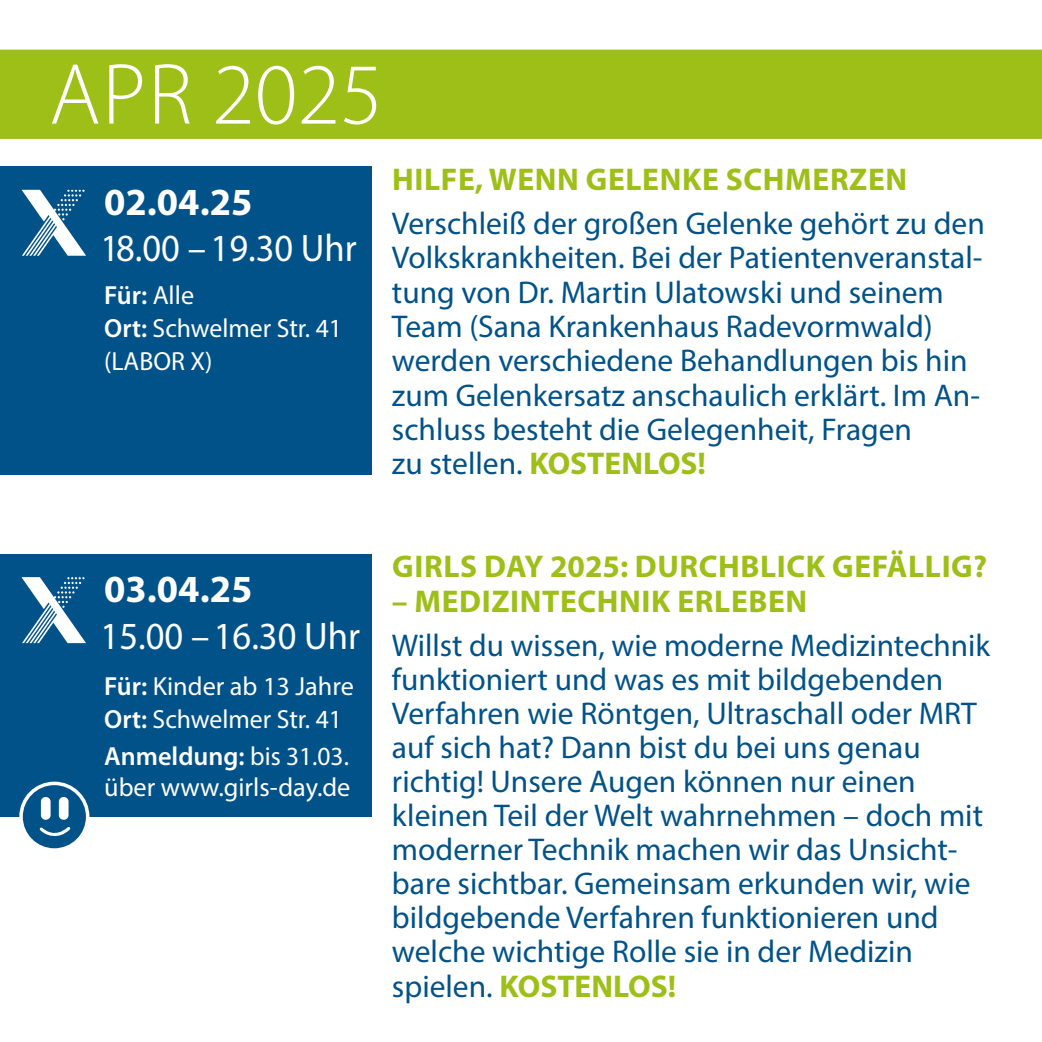
<style>
.page{position:relative;width:1042px;height:1042px;background:#fff}
.page>*{position:absolute;margin:0;border:0;box-sizing:border-box;transform-origin:0 0}
.t1{font:300 87.5px "Myriad Pro";color:#fff}
.t2{font:38.5px "Myriad Pro";color:#fff;scale:.95 1}
.t3{font:700 38.5px "Myriad Pro";color:#fff}
.t4{font:31.5px/33.9px "Myriad Pro";color:#005289}
.t5{font:700 31.5px "Myriad Pro";letter-spacing:.02em;color:#9dbf17}
.t6{font:26.25px/32.9px "Myriad Pro";color:#fff}
.s1{font-weight:600}
.s2{font-weight:700;color:#9dbf17}
</style>
<div class="page">
<div style="left:0;top:166px;width:371px;height:308px;background:#005289"></div>
<div style="left:0;top:554px;width:371px;height:263px;background:#005289"></div>
<svg style="left:21px;top:189px;width:65px;height:67px"></svg>
<svg style="left:21px;top:577px;width:65px;height:66px"></svg>
<div style="left:0;top:50px;width:1042px;height:89px;background:#9dbf17"></div>
<svg style="left:24px;top:785px;width:64px;height:62px"></svg>
<div style="left:19px;top:781px;width:70px;height:71px;border:4px solid #fff;border-radius:50%"></div>
<h1 class="t1" style="left:49px;top:42px;width:335px">APR 2025</h1>
<p class="t3" style="left:104px;top:177px;width:150px">02.04.25</p>
<p class="t2" style="left:101px;top:224px;width:271px">18.00 –19.30 Uhr</p>
<p class="t6" style="left:104px;top:278px;width:239px"><span class="s1">Für:</span> Alle<br><span class="s1">Ort:</span> Schwelmer Str. 41 (LABOR X)</p>
<p class="t5" style="left:392px;top:159px;width:516px">HILFE, WENN GELENKE SCHMERZEN</p>
<p class="t4" style="left:392px;top:206px;width:594px">Verschleiß der großen Gelenke gehört zu den Volkskrankheiten. Bei der Patientenveranstal&shy;tung von Dr. Martin Ulatowski und seinem Team (Sana Krankenhaus Radevormwald) werden verschiedene Behandlungen bis hin zum Gelenkersatz anschaulich erklärt. Im An&shy;schluss besteht die Gelegenheit, Fragen<br>zu stellen. <span class="s2">KOSTENLOS!</span></p>
<p class="t3" style="left:104px;top:564px;width:150px">03.04.25</p>
<p class="t2" style="left:101px;top:612px;width:275px">15.00 –16.30 Uhr</p>
<p class="t6" style="left:104px;top:669px;width:251px"><span class="s1">Für:</span> Kinder ab 13 Jahre<br><span class="s1">Ort:</span> Schwelmer Str. 41</p>
<p class="t6" style="left:104px;top:739px;width:248px;line-height:31.5px"><span class="s1">Anmeldung:</span> bis 31.03. über www.girls-day.de</p>
<p class="t5" style="left:392px;top:546px;width:596px">GIRLS DAY 2025: DURCHBLICK GEFÄLLIG?</p>
<p class="t5" style="left:392px;top:581px;width:417px">– MEDIZINTECHNIK ERLEBEN</p>
<p class="t4" style="left:392px;top:628px;width:600px">Willst du wissen, wie moderne Medizintechnik funktioniert und was es mit bildgebenden Verfahren wie Röntgen, Ultraschall oder MRT auf sich hat? Dann bist du bei uns genau richtig! Unsere Augen können nur einen kleinen Teil der Welt wahrnehmen – doch mit moderner Technik machen wir das Unsicht&shy;bare sichtbar. Gemeinsam erkunden wir, wie bildgebende Verfahren funktionieren und welche wichtige Rolle sie in der Medizin spielen. <span class="s2">KOSTENLOS!</span></p>
</div>
